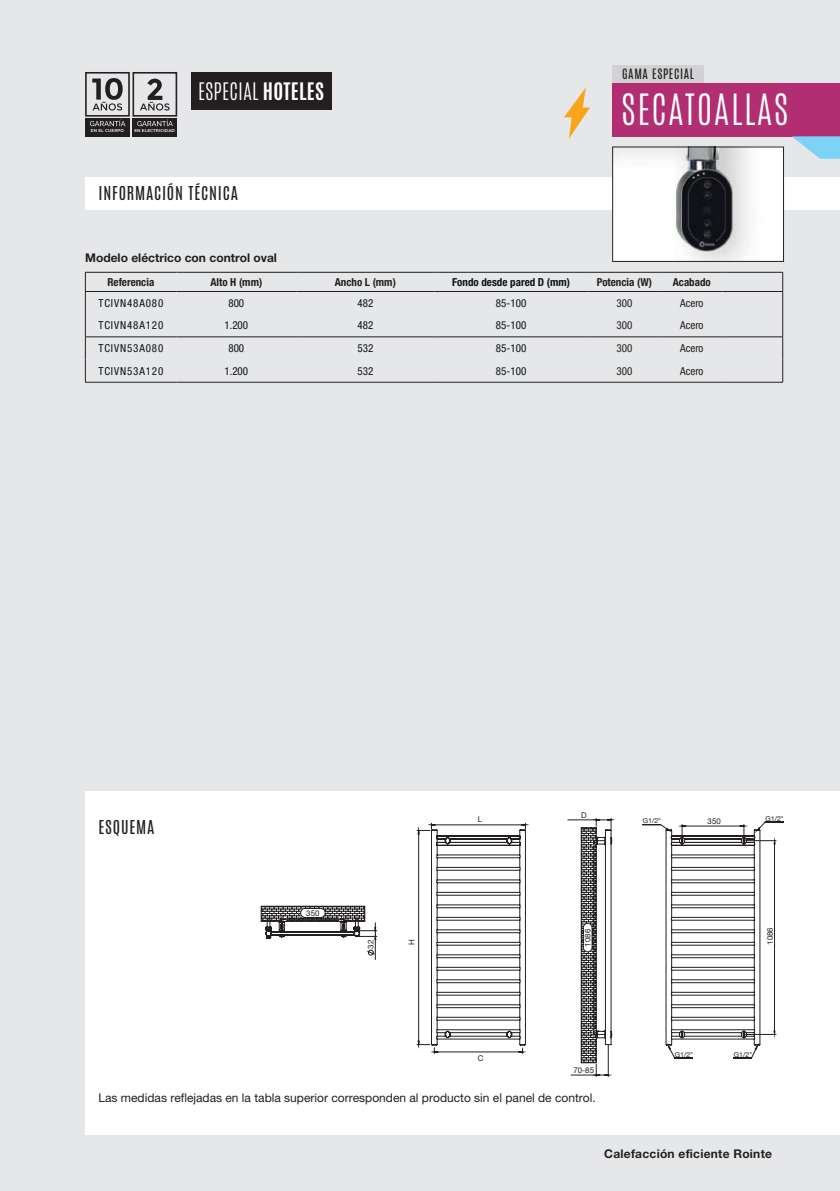
<style>
.page{position:relative;width:840px;height:1191px;background:#fff}
.page>*{position:absolute;margin:0;border:0;box-sizing:border-box;transform-origin:0 0}
.t1{font:300 36px "Antonio";letter-spacing:.05em;color:#fff}
.t2{font:300 20.2px "Antonio";letter-spacing:.015em;color:#fff}
.t3{font:16px "Antonio";letter-spacing:.05em;color:#231f20}
.t4{font:12px "Helvetica Neue LT Std";color:#231f20}
.t5{font:700 12px "Helvetica Neue LT Std";color:#231f20}
.t6{font:700 12px "Helvetica Neue LT Std";letter-spacing:.02em;color:#231f20}
.t7{font:12px "Antonio";letter-spacing:.05em;color:#231f20}
.t8{font:condensed 11px "Helvetica Neue LT Std";letter-spacing:.08em;color:#0e1214}
.t9{font:700 condensed 11px "Helvetica Neue LT Std";color:#231f20}
.t10{font:condensed 11px "Helvetica Neue LT Std";color:#231f20}
.t11{font:700 condensed 11px "Helvetica Neue LT Std";color:#0e1214}
.t12{font:8px "Helvetica Neue";color:#231f20}
.t13{font:7.8px "Helvetica Neue";color:#231f20}
.t14{font:6.8px "Helvetica Neue";color:#231f20;scale:1.04 1}
.t15{font:600 4.2px "Montserrat";letter-spacing:.02em;color:#fff}
.s1{font-weight:700}
</style>
<div class="page">
<div style="left:0;top:0;width:839px;height:1191px;background:#e6e7e9"></div>
<div style="left:85px;top:177px;width:754px;height:33px;background:#fff"></div>
<div style="left:612px;top:83px;width:227px;height:53px;background:#b12e73"></div>
<div style="left:85px;top:791px;width:754px;height:343px;background:#fff"></div>
<svg style="left:92px;top:78px;width:31px;height:33px"></svg>
<div style="left:85px;top:72px;width:45px;height:45px;border:2px solid #231f20"></div>
<div style="left:85px;top:118px;width:45px;height:18px;background:#231f20"></div>
<svg style="left:90px;top:120px;width:35px;height:6px"></svg>
<div style="left:132px;top:72px;width:45px;height:45px;border:2px solid #231f20"></div>
<div style="left:132px;top:118px;width:45px;height:18px;background:#231f20"></div>
<svg style="left:137px;top:120px;width:36px;height:6px"></svg>
<svg style="left:140px;top:79px;width:29px;height:32px"></svg>
<svg style="left:564px;top:87px;width:25px;height:52px"></svg>
<hr style="left:85px;top:272px;width:91px;height:1px;background:#231f20">
<hr style="left:176px;top:272px;width:120px;height:1px;background:#231f20">
<hr style="left:296px;top:272px;width:138px;height:1px;background:#231f20">
<hr style="left:434px;top:272px;width:153px;height:1px;background:#231f20">
<hr style="left:587px;top:272px;width:73px;height:1px;background:#231f20">
<hr style="left:660px;top:272px;width:62px;height:1px;background:#231f20">
<hr style="left:722px;top:272px;width:60px;height:1px;background:#231f20">
<hr style="left:85px;top:291px;width:91px;height:1px;background:#231f20">
<hr style="left:176px;top:291px;width:120px;height:1px;background:#231f20">
<hr style="left:296px;top:291px;width:138px;height:1px;background:#231f20">
<hr style="left:434px;top:291px;width:153px;height:1px;background:#231f20">
<hr style="left:587px;top:291px;width:73px;height:1px;background:#231f20">
<hr style="left:722px;top:291px;width:60px;height:1px;background:#231f20">
<hr style="left:85px;top:336px;width:91px;height:1px;background:#231f20">
<hr style="left:176px;top:336px;width:120px;height:1px;background:#231f20">
<hr style="left:296px;top:336px;width:138px;height:1px;background:#231f20">
<hr style="left:434px;top:336px;width:153px;height:1px;background:#231f20">
<hr style="left:587px;top:336px;width:73px;height:1px;background:#231f20">
<hr style="left:722px;top:336px;width:60px;height:1px;background:#231f20">
<svg style="left:85px;top:272px;width:1px;height:110px"></svg>
<svg style="left:782px;top:272px;width:1px;height:110px"></svg>
<hr style="left:85px;top:382px;width:91px;height:1px;background:#231f20">
<hr style="left:176px;top:382px;width:120px;height:1px;background:#231f20">
<hr style="left:296px;top:382px;width:138px;height:1px;background:#231f20">
<hr style="left:434px;top:382px;width:153px;height:1px;background:#231f20">
<hr style="left:587px;top:382px;width:73px;height:1px;background:#231f20">
<hr style="left:722px;top:382px;width:60px;height:1px;background:#231f20">
<hr style="left:660px;top:291px;width:62px;height:1px;background:#231f20">
<hr style="left:660px;top:336px;width:62px;height:1px;background:#231f20">
<hr style="left:660px;top:382px;width:62px;height:1px;background:#231f20">
<div style="left:612px;top:65px;width:91px;height:18px;background:#d1d2d4"></div>
<img style="left:614px;top:149px;width:167px;height:111px">
<div style="left:612px;top:147px;width:171px;height:115px;border:1px solid #231f20"></div>
<div style="left:191px;top:72px;width:140px;height:37px;background:#231f20"></div>
<svg style="left:791px;top:136px;width:48px;height:23px"></svg>
<svg style="left:642px;top:821px;width:141px;height:237px"></svg>
<svg style="left:260px;top:905px;width:117px;height:55px"></svg>
<svg style="left:567px;top:817px;width:45px;height:260px"></svg>
<svg style="left:417px;top:823px;width:109px;height:230px"></svg>
<p class="t15" style="left:91px;top:128px;width:35px">EN EL CUERPO</p>
<p class="t15" style="left:134px;top:128px;width:42px">EN ELECTRICIDAD</p>
<h2 class="t2" style="left:198px;top:77px;width:127px">ESPECIAL <span class="s1">HOTELES</span></h2>
<h3 class="t3" style="left:98px;top:182px;width:141px">INFORMACIÓN TÉCNICA</h3>
<p class="t5" style="left:85px;top:250px;width:193px">Modelo eléctrico con control oval</p>
<p class="t7" style="left:621px;top:65px;width:73px">GAMA ESPECIAL</p>
<h1 class="t1" style="left:621px;top:84px;width:168px">SECATOALLAS</h1>
<p class="t9" style="left:107px;top:275px;width:48px">Referencia</p>
<p class="t9" style="left:210px;top:275px;width:53px">Alto H (mm)</p>
<p class="t9" style="left:334px;top:275px;width:63px">Ancho L (mm)</p>
<p class="t11" style="left:452px;top:275px;width:119px">Fondo desde pared D (mm)</p>
<p class="t9" style="left:596px;top:275px;width:57px">Potencia (W)</p>
<p class="t9" style="left:672px;top:275px;width:40px">Acabado</p>
<p class="t8" style="left:98px;top:296px;width:66px">TCIVN48A080</p>
<p class="t8" style="left:228px;top:296px;width:17px">800</p>
<p class="t8" style="left:357px;top:296px;width:17px">482</p>
<p class="t8" style="left:495px;top:296px;width:32px">85-100</p>
<p class="t10" style="left:616px;top:296px;width:17px">300</p>
<p class="t10" style="left:679px;top:296px;width:25px">Acero</p>
<p class="t8" style="left:98px;top:319px;width:66px">TCIVN48A120</p>
<p class="t8" style="left:224px;top:319px;width:25px">1.200</p>
<p class="t8" style="left:357px;top:319px;width:17px">482</p>
<p class="t8" style="left:495px;top:319px;width:32px">85-100</p>
<p class="t10" style="left:616px;top:319px;width:17px">300</p>
<p class="t10" style="left:679px;top:319px;width:25px">Acero</p>
<p class="t8" style="left:98px;top:342px;width:66px">TCIVN53A080</p>
<p class="t8" style="left:228px;top:342px;width:17px">800</p>
<p class="t8" style="left:357px;top:342px;width:17px">532</p>
<p class="t8" style="left:495px;top:342px;width:32px">85-100</p>
<p class="t10" style="left:616px;top:342px;width:17px">300</p>
<p class="t10" style="left:679px;top:342px;width:25px">Acero</p>
<p class="t8" style="left:98px;top:364px;width:66px">TCIVN53A120</p>
<p class="t8" style="left:224px;top:364px;width:25px">1.200</p>
<p class="t8" style="left:357px;top:364px;width:17px">532</p>
<p class="t8" style="left:495px;top:364px;width:32px">85-100</p>
<p class="t10" style="left:616px;top:364px;width:17px">300</p>
<p class="t10" style="left:679px;top:364px;width:25px">Acero</p>
<h3 class="t3" style="left:98px;top:815px;width:57px">ESQUEMA</h3>
<p class="t12" style="left:306px;top:907px;width:15px">350</p>
<p class="t13" style="left:365px;top:948px;width:10px;rotate:-90deg">32</p>
<p class="t13" style="left:406px;top:944px;width:7px;rotate:-90deg">H</p>
<p class="t12" style="left:477px;top:813px;width:6px">L</p>
<p class="t12" style="left:477px;top:1052px;width:7px">C</p>
<p class="t12" style="left:580px;top:809px;width:7px">D</p>
<p class="t13" style="left:581px;top:946px;width:19px;rotate:-90deg">1086</p>
<p class="t12" style="left:573px;top:1064px;width:22px">70-85</p>
<p class="t4" style="left:98px;top:1090px;width:498px">Las medidas reflejadas en la tabla superior corresponden al producto sin el panel de control.</p>
<p class="t14" style="left:642px;top:816px;width:19px">G1/2"</p>
<p class="t12" style="left:707px;top:815px;width:15px">350</p>
<p class="t14" style="left:765px;top:813px;width:19px">G1/2"</p>
<p class="t13" style="left:764px;top:944px;width:19px;rotate:-90deg">1086</p>
<p class="t14" style="left:674px;top:1049px;width:19px">G1/2"</p>
<p class="t14" style="left:733px;top:1049px;width:19px">G1/2"</p>
<p class="t6" style="left:604px;top:1146px;width:169px">Calefacción eficiente Rointe</p>
</div>
